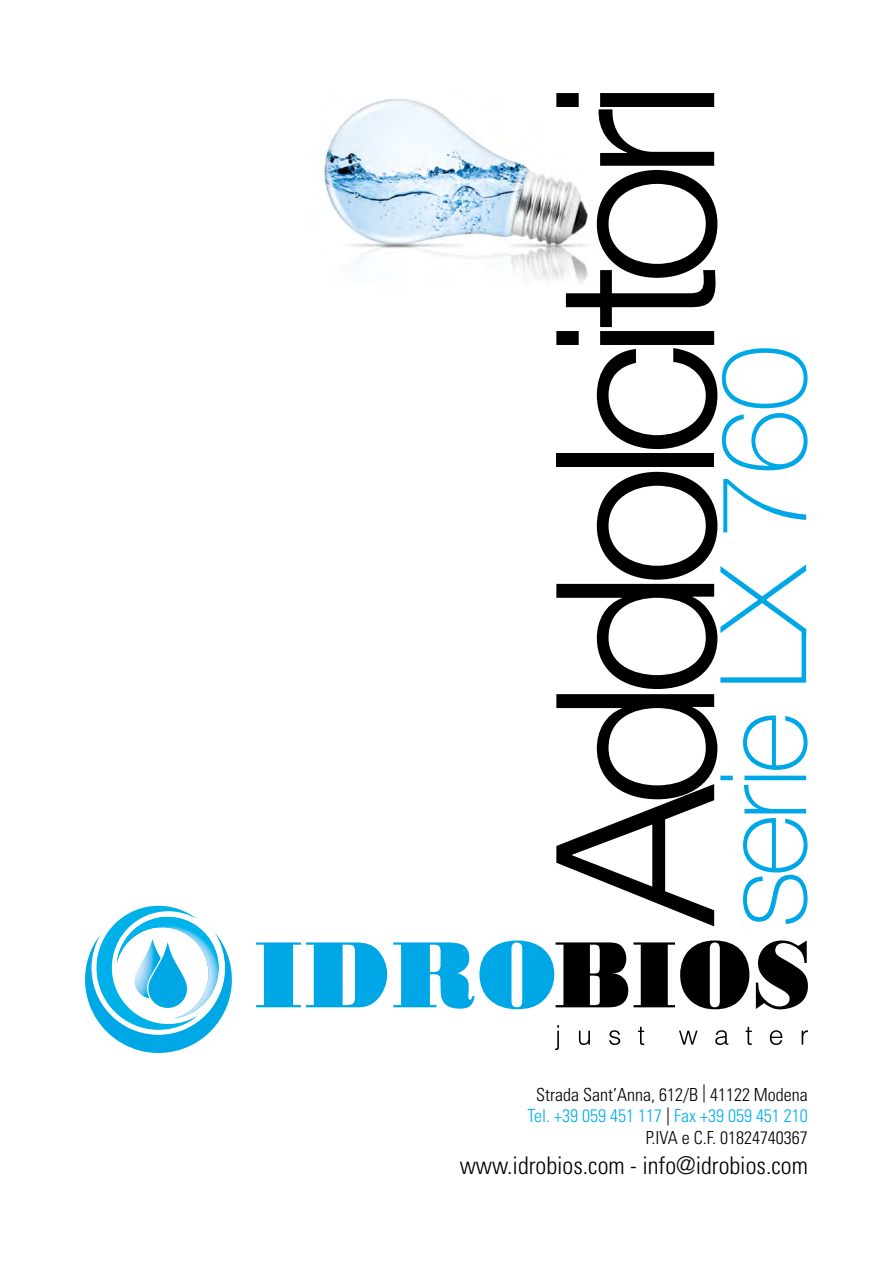
<style>
.page{position:relative;width:893px;height:1263px;background:#fff}
.page>*{position:absolute;margin:0;border:0;box-sizing:border-box;transform-origin:0 0}
.t1{font:300 220.95px "Helvetica Neue LT Std";letter-spacing:-.075em;color:#000}
.t2{font:100 120px "Helvetica Neue LT Std";letter-spacing:-.045em;color:#00a7e6}
.t3{font:300 condensed 24.3px "Univers LT Std";color:#000}
.t4{font:300 condensed 18px/21.6px "Univers LT Std";color:#000;text-align:right}
.s1{color:#00aeef}
</style>
<div class="page">
<img style="left:323px;top:98px;width:265px;height:186px">
<svg style="left:256px;top:940px;width:493px;height:69px"></svg>
<svg style="left:756px;top:940px;width:52px;height:69px"></svg>
<svg style="left:555px;top:1025px;width:253px;height:25px"></svg>
<svg style="left:85px;top:906px;width:147px;height:147px"></svg>
<h1 class="t1" style="left:500px;top:925px;width:847px;rotate:-90deg">Addolcitori</h1>
<h2 class="t2" style="left:695px;top:928px;width:585px;rotate:-90deg">serie LX 760</h2>
<p class="t4" style="left:527px;top:1083px;width:282px">Strada Sant’Anna, 612/B | 41122 Modena<br><span class="s1">Tel. +39 059 451 117</span> | <span class="s1">Fax +39 059 451 210<br></span>P.IVA e C.F. 01824740367</p>
<h3 class="t3" style="left:460px;top:1151px;width:350px">www.idrobios.com - info@idrobios.com</h3>
</div>
